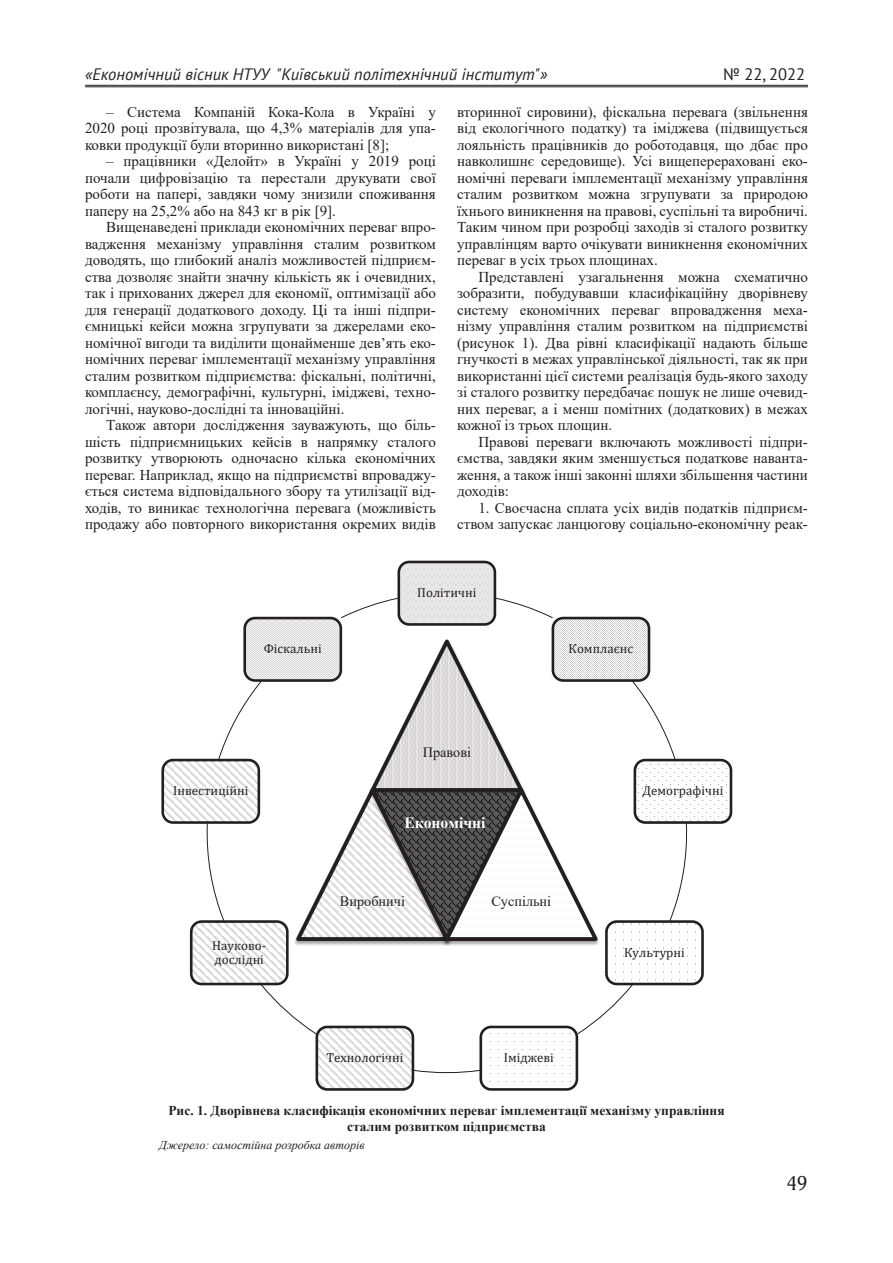
<style>
.page{position:relative;width:893px;height:1263px;background:#fff}
.page>*{position:absolute;margin:0;border:0;box-sizing:border-box;transform-origin:0 0}
.t1{font:19.5px "Adonis C";color:#231f20}
.t2{font:italic 16.5px "PT Sans";color:#231f20}
.t3{font:16.5px "PT Sans";color:#231f20}
.t4{font:700 15.6px "Times New Roman";color:#fff}
.Текст_основной_G{font:15px/16.5px "Times New Roman";color:#231f20;text-align:justify}
.t5{font:14.25px "Times New Roman";color:#231f20}
.Рисунок{font:700 13.5px/15.8px "Times New Roman";color:#231f20;text-align:center}
.t6{font:13.05px/13.8px "Cambria";color:#231f20}
.Джерело{font:italic 12px "Times New Roman";color:#231f20}
</style>
<div class="page">
<hr style="left:85px;top:85px;width:723px;height:1px;background:#231f20">
<hr style="left:85px;top:86px;width:723px;height:1px;background:#231f20">
<svg style="left:294px;top:633px;width:305px;height:313px"></svg>
<svg style="left:397px;top:561px;width:99px;height:65px;background:#d1d0d0"></svg>
<svg style="left:494px;top:597px;width:59px;height:22px"></svg>
<div style="left:553px;top:618px;width:96px;height:62px;background:linear-gradient(to right,#fff,#fefefe);border-radius:10px"></div>
<div style="left:552px;top:617px;width:98px;height:65px;border:3px solid #231f20;border-radius:10px"></div>
<svg style="left:631px;top:680px;width:45px;height:80px"></svg>
<div style="left:634px;top:759px;width:98px;height:65px;background:#fff;border:3px solid #231f20;border-radius:10px"></div>
<svg style="left:669px;top:822px;width:19px;height:98px"></svg>
<div style="left:605px;top:920px;width:99px;height:65px;background:#fff;border:3px solid #231f20;border-radius:10px"></div>
<svg style="left:576px;top:983px;width:58px;height:51px"></svg>
<div style="left:479px;top:1026px;width:99px;height:65px;background:#fff;border:3px solid #231f20;border-radius:10px"></div>
<svg style="left:414px;top:1069px;width:67px;height:4px"></svg>
<svg style="left:316px;top:1026px;width:98px;height:65px"></svg>
<svg style="left:260px;top:985px;width:58px;height:50px"></svg>
<svg style="left:190px;top:920px;width:99px;height:65px"></svg>
<svg style="left:206px;top:824px;width:19px;height:98px"></svg>
<svg style="left:161px;top:759px;width:99px;height:65px"></svg>
<svg style="left:218px;top:682px;width:44px;height:78px"></svg>
<svg style="left:245px;top:618px;width:96px;height:62px"></svg>
<div style="left:243px;top:617px;width:99px;height:65px;border:3px solid #231f20;border-radius:10px"></div>
<svg style="left:341px;top:597px;width:58px;height:22px"></svg>
<img style="left:395px;top:813px;width:137px;height:84px">
<p class="t2" style="left:85px;top:64px;width:464px">«Економічний вісник НТУУ "Київський політехнічний інститут"»</p>
<p class="t3" style="left:723px;top:64px;width:84px">№ 22, 2022</p>
<p class="Текст_основной_G" style="left:85px;top:103px;width:352px;text-indent:21px">– Система Компаній Кока-Кола в Україні у 2020 році прозвітувала, що 4,3% матеріалів для упа&shy;ковки продукції були вторинно використані [8];</p>
<p class="Текст_основной_G" style="left:85px;top:152px;width:352px;text-indent:21px">– працівники «Делойт» в Україні у 2019 році почали цифровізацію та перестали друкувати свої роботи на папері, завдяки чому знизили споживання паперу на 25,2% або на 843 кг в рік [9].</p>
<p class="Текст_основной_G" style="left:85px;top:218px;width:352px;text-indent:21px">Вищенаведені приклади економічних переваг впро&shy;вадження механізму управління сталим розвитком доводять, що глибокий аналіз можливостей підприєм&shy;ства дозволяє знайти значну кількість як і очевидних, так і прихованих джерел для економії, оптимізації або для генерації додаткового доходу. Ці та інші підпри&shy;ємницькі кейси можна згрупувати за джерелами еко&shy;номічної вигоди та виділити щонайменше дев’ять еко&shy;номічних переваг імплементації механізму управління сталим розвитком підприємства: фіскальні, політичні, комплаєнсу, демографічні, культурні, іміджеві, техно&shy;логічні, науково-дослідні та інноваційні.</p>
<p class="Текст_основной_G" style="left:85px;top:416px;width:352px;text-indent:21px">Також автори дослідження зауважують, що біль&shy;шість підприємницьких кейсів в напрямку сталого розвитку утворюють одночасно кілька економічних переваг. Наприклад, якщо на підприємстві впроваджу&shy;ється система відповідального збору та утилізації від&shy;ходів, то виникає технологічна перевага (можливість продажу або повторного використання окремих видів</p>
<p class="Текст_основной_G" style="left:457px;top:103px;width:352px">вторинної сировини), фіскальна перевага (звільнення від екологічного податку) та іміджева (підвищується лояльність працівників до роботодавця, що дбає про навколишнє середовище). Усі вищеперераховані еко&shy;номічні переваги імплементації механізму управління сталим розвитком можна згрупувати за природою їхнього виникнення на правові, суспільні та виробничі.<br>Таким чином при розробці заходів зі сталого розвитку управлінцям варто очікувати виникнення економічних переваг в усіх трьох площинах.</p>
<p class="Текст_основной_G" style="left:457px;top:268px;width:352px;text-indent:21px">Представлені узагальнення можна схематично зобразити, побудувавши класифікаційну дворівневу систему економічних переваг впровадження меха&shy;нізму управління сталим розвитком на підприємстві (рисунок 1). Два рівні класифікації надають більше гнучкості в межах управлінської діяльності, так як при використанні цієї системи реалізація будь-якого заходу зі сталого розвитку передбачає пошук не лише очевид&shy;них переваг, а і менш помітних (додаткових) в межах кожної із трьох площин.</p>
<p class="Текст_основной_G" style="left:457px;top:433px;width:352px;text-indent:21px">Правові переваги включають можливості підпри&shy;ємства, завдяки яким зменшується податкове наванта&shy;ження, а також інші законні шляхи збільшення частини доходів:</p>
<p class="Текст_основной_G" style="left:457px;top:499px;width:352px;text-align:right">1. Своєчасна сплата усіх видів податків підприєм&shy;ством запускає ланцюгову соціально-економічну реак-</p>
<p class="t6" style="left:264px;top:642px;width:60px">Фіскальні</p>
<p class="t6" style="left:417px;top:586px;width:61px">Політичні</p>
<p class="t6" style="left:568px;top:642px;width:66px">Комплаєнс</p>
<p class="t6" style="left:173px;top:784px;width:77px">Інвестиційні</p>
<p class="t6" style="left:212px;top:938px;width:55px">Науково&shy;дослідні</p>
<p class="t5" style="left:423px;top:742px;width:50px">Правові</p>
<p class="t4" style="left:404px;top:812px;width:83px">Економічні</p>
<p class="t5" style="left:340px;top:891px;width:67px">Виробничі</p>
<p class="t5" style="left:491px;top:891px;width:61px">Суспільні</p>
<p class="t6" style="left:326px;top:1051px;width:78px">Технологічні</p>
<p class="t6" style="left:504px;top:1051px;width:51px">Іміджеві</p>
<p class="t6" style="left:643px;top:784px;width:82px">Демографічні</p>
<p class="t6" style="left:624px;top:945px;width:62px">Культурні</p>
<p class="Рисунок" style="left:168px;top:1102px;width:558px">Рис. 1. Дворівнева класифікація економічних переваг імплементації механізму управління сталим розвитком підприємства</p>
<p class="Джерело" style="left:159px;top:1136px;width:207px">Джерело: самостійна розробка авторів</p>
<h1 class="t1" style="left:787px;top:1172px;width:23px">49</h1>
</div>
